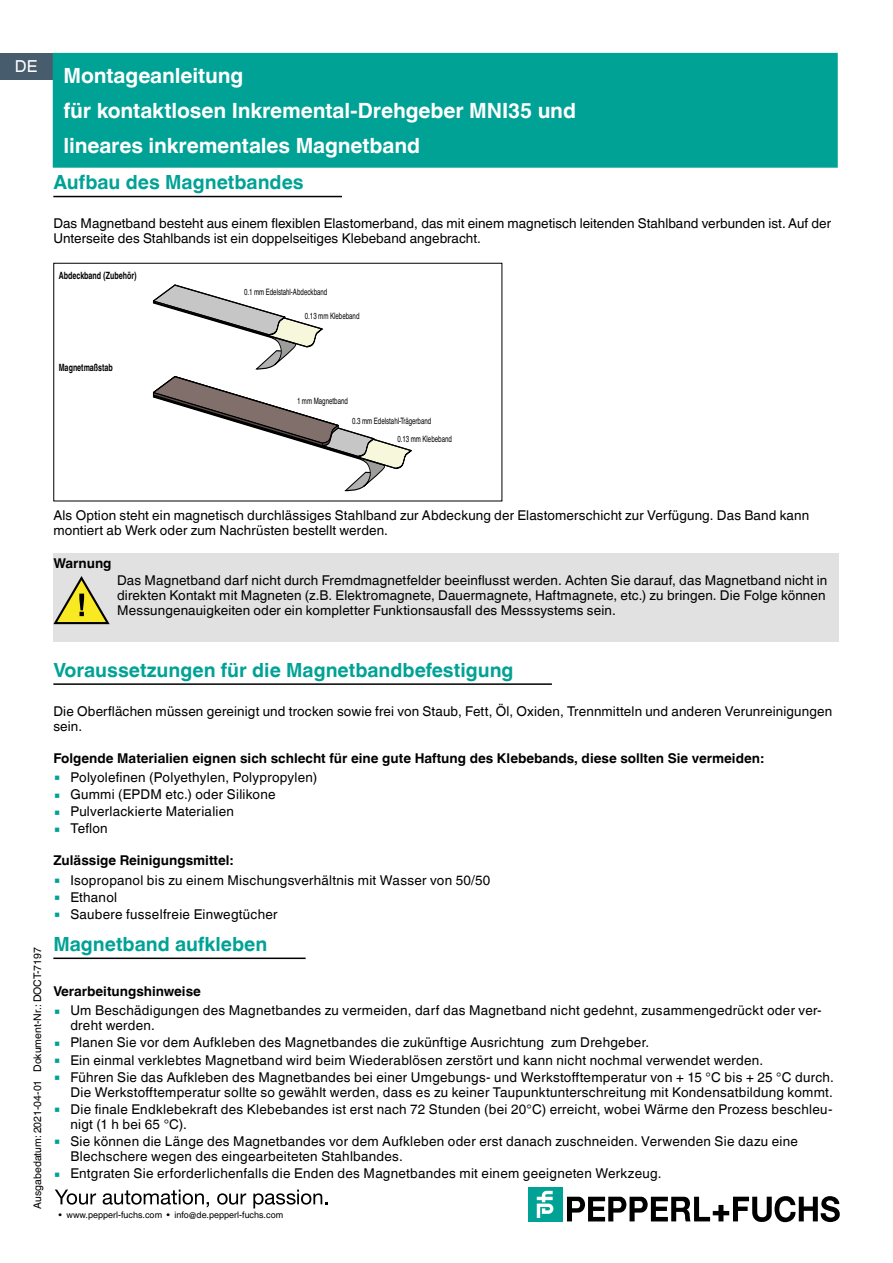
<style>
.page{position:relative;width:893px;height:1263px;background:#fff}
.page>*{position:absolute;margin:0;border:0;box-sizing:border-box;transform-origin:0 0}
.t1{font:700 21px/35.2px "Helvetica World";letter-spacing:-.005em;color:#fff}
.Überschrift_2{font:700 19.5px "Helvetica World";color:#00a295}
.t2{font:16.5px "Helvetica World";color:#fff}
.Warnhinweis{font:13.5px/15px "Helvetica World";letter-spacing:.02em;color:#000}
.A_Fliesstext{font:13.5px/15px "Helvetica World";color:#000}
.Überschrift_3{font:700 13.5px "Helvetica World";color:#000}
.t3{font:10.5px "Helvetica World";color:#000}
.t4{font:700 10.05px "Helvetica World";color:#000;scale:.7 1}
.t5{font:9px "Helvetica World";color:#000}
.t6{font:8.85px/17.9px "Helvetica World";color:#000;scale:.7 1}
</style>
<div class="page">
<svg style="left:55px;top:1189px;width:41px;height:15px"></svg>
<svg style="left:103px;top:1189px;width:106px;height:18px"></svg>
<svg style="left:217px;top:1193px;width:29px;height:11px"></svg>
<svg style="left:253px;top:1189px;width:74px;height:19px"></svg>
<svg style="left:567px;top:1196px;width:273px;height:26px"></svg>
<div style="left:528px;top:1187px;width:34px;height:34px;background:#00a295"></div>
<svg style="left:537px;top:1191px;width:16px;height:27px"></svg>
<div style="left:0;top:53px;width:53px;height:26px;background:#475c6d"></div>
<div style="left:53px;top:53px;width:785px;height:115px;background:#00a295;border:2px solid #00a295"></div>
<hr style="left:53px;top:196px;width:289px;height:1px;background:#000">
<div style="left:53px;top:553px;width:786px;height:73px;background:#e1e1e1"></div>
<div style="left:53px;top:598px;width:786px;height:43px;background:#e1e1e1"></div>
<hr style="left:53px;top:683px;width:499px;height:2px;background:#000">
<hr style="left:53px;top:957px;width:253px;height:2px;background:#000">
<svg style="left:153px;top:284px;width:259px;height:208px"></svg>
<svg style="left:53px;top:576px;width:57px;height:48px"></svg>
<p class="t2" style="left:15px;top:57px;width:24px">DE</p>
<h1 class="t1" style="left:64px;top:58px;width:514px">Montageanleitung<br>für kontaktlosen Inkremental-Drehgeber MNI35 und lineares inkrementales Magnetband</h1>
<p class="Überschrift_2" style="left:53px;top:171px;width:252px">Aufbau des Magnetbandes</p>
<p class="A_Fliesstext" style="left:53px;top:216px;width:779px">Das Magnetband besteht aus einem flexiblen Elastomerband, das mit einem magnetisch leitenden Stahlband verbunden ist. Auf der<br>Unterseite des Stahlbands ist ein doppelseitiges Klebeband angebracht.</p>
<p class="t4" style="left:59px;top:270px;width:113px">Abdeckband (Zubehör)</p>
<p class="t6" style="left:244px;top:283px;width:121px">0.1 mm Edelstahl-Abdeckband</p>
<p class="t6" style="left:305px;top:307px;width:80px">0.13 mm Klebeband</p>
<p class="t4" style="left:59px;top:362px;width:79px">Magnetmaßstab</p>
<p class="t6" style="left:297px;top:392px;width:74px">1 mm Magnetband</p>
<p class="t6" style="left:397px;top:412px;width:80px;text-indent:-45px">0.3 mm Edelstahl-Trägerband<br>0.13 mm Klebeband</p>
<p class="Warnhinweis" style="left:53px;top:508px;width:757px">Als Option steht ein magnetisch durchlässiges Stahlband zur Abdeckung der Elastomerschicht zur Verfügung. Das Band kann montiert ab Werk oder zum Nachrüsten bestellt werden.</p>
<p class="Überschrift_3" style="left:53px;top:555px;width:60px">Warnung</p>
<p class="Warnhinweis" style="left:117px;top:573px;width:712px">Das Magnetband darf nicht durch Fremdmagnetfelder beeinflusst werden. Achten Sie darauf, das Magnetband nicht in direkten Kontakt mit Magneten (z.B. Elektromagnete, Dauermagnete, Haftmagnete, etc.) zu bringen. Die Folge können<br>Messungenauigkeiten oder ein kompletter Funktionsausfall des Messsystems sein.</p>
<p class="t3" style="left:32px;top:1209px;width:263px;rotate:-90deg">Ausgabedatum: 2021-04-01 Dokument-Nr.: DOCT-7197</p>
<p class="Überschrift_2" style="left:53px;top:659px;width:462px">Voraussetzungen für die Magnetbandbefestigung</p>
<p class="A_Fliesstext" style="left:53px;top:703px;width:780px">Die Oberflächen müssen gereinigt und trocken sowie frei von Staub, Fett, Öl, Oxiden, Trennmitteln und anderen Verunreinigungen sein.</p>
<p class="Überschrift_3" style="left:53px;top:750px;width:712px">Folgende Materialien eignen sich schlecht für eine gute Haftung des Klebebands, diese sollten Sie vermeiden:</p>
<p class="Warnhinweis" style="left:70px;top:770px;width:248px">Polyolefinen (Polyethylen, Polypropylen)</p>
<p class="Warnhinweis" style="left:70px;top:787px;width:207px">Gummi (EPDM etc.) oder Silikone</p>
<p class="Warnhinweis" style="left:70px;top:804px;width:165px">Pulverlackierte Materialien</p>
<p class="Warnhinweis" style="left:70px;top:821px;width:39px">Teflon</p>
<p class="Überschrift_3" style="left:53px;top:853px;width:181px">Zulässige Reinigungsmittel:</p>
<p class="Warnhinweis" style="left:70px;top:872px;width:422px">Isopropanol bis zu einem Mischungsverhältnis mit Wasser von 50/50</p>
<p class="Warnhinweis" style="left:70px;top:890px;width:48px">Ethanol</p>
<p class="Warnhinweis" style="left:70px;top:907px;width:209px">Saubere fusselfreie Einwegtücher</p>
<p class="Überschrift_2" style="left:53px;top:933px;width:215px">Magnetband aufkleben</p>
<p class="Überschrift_3" style="left:53px;top:983px;width:149px">Verarbeitungshinweise</p>
<p class="Warnhinweis" style="left:70px;top:1003px;width:753px">Um Beschädigungen des Magnetbandes zu vermeiden, darf das Magnetband nicht gedehnt, zusammengedrückt oder ver&shy;dreht werden.</p>
<p class="Warnhinweis" style="left:70px;top:1035px;width:580px">Planen Sie vor dem Aufkleben des Magnetbandes die zukünftige Ausrichtung zum Drehgeber.</p>
<p class="Warnhinweis" style="left:70px;top:1052px;width:694px">Ein einmal verklebtes Magnetband wird beim Wiederablösen zerstört und kann nicht nochmal verwendet werden.</p>
<p class="Warnhinweis" style="left:70px;top:1069px;width:765px">Führen Sie das Aufkleben des Magnetbandes bei einer Umgebungs- und Werkstofftemperatur von + 15 °C bis + 25 °C durch.<br>Die Werkstofftemperatur sollte so gewählt werden, dass es zu keiner Taupunktunterschreitung mit Kondensatbildung kommt.</p>
<p class="Warnhinweis" style="left:70px;top:1102px;width:764px">Die finale Endklebekraft des Klebebandes ist erst nach 72 Stunden (bei 20°C) erreicht, wobei Wärme den Prozess beschleu&shy;nigt (1 h bei 65 °C).</p>
<p class="Warnhinweis" style="left:70px;top:1134px;width:729px">Sie können die Länge des Magnetbandes vor dem Aufkleben oder erst danach zuschneiden. Verwenden Sie dazu eine<br>Blechschere wegen des eingearbeiteten Stahlbandes.</p>
<p class="Warnhinweis" style="left:70px;top:1166px;width:593px">Entgraten Sie erforderlichenfalls die Enden des Magnetbandes mit einem geeigneten Werkzeug.</p>
<p class="t5" style="left:59px;top:1210px;width:226px">• www.pepperl-fuchs.com • info@de.pepperl-fuchs.com</p>
</div>
